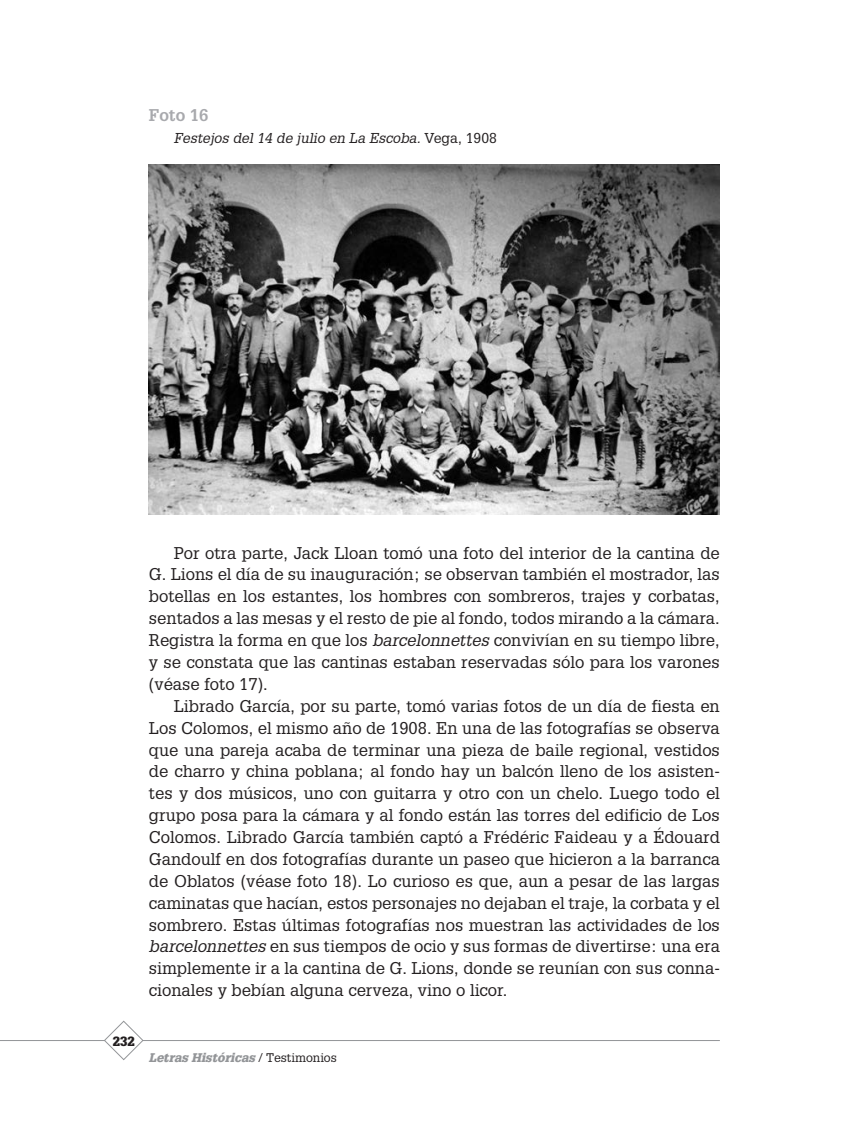
<style>
.page{position:relative;width:844px;height:1141px;background:#fff}
.page>*{position:absolute;margin:0;border:0;box-sizing:border-box;transform-origin:0 0}
.t1{font:16.62px/21.9px "Glypha";color:#231f20;text-align:justify}
.t2{font:700 16.62px "Glypha";color:#a8a9ad}
.t3{font:italic 14px "Glypha";color:#231f20}
.t4{font:900 13.12px "Glypha";color:#231f20}
.t5{font:italic 900 12.25px "Glypha";color:#939598}
.s1{font-style:normal}
.s2{font-style:italic}
.s3{font-weight:400;font-style:normal;color:#231f20}
</style>
<div class="page">
<hr style="left:0;top:1040px;width:719px;height:1px;background:#939598">
<svg style="left:104px;top:1020px;width:39px;height:41px"></svg>
<img style="left:149px;top:165px;width:570px;height:350px">
<p class="t2" style="left:149px;top:105px;width:61px">Foto 16</p>
<p class="t3" style="left:174px;top:129px;width:324px">Festejos del 14 de julio en La Escoba. <span class="s1">Vega, 1908</span></p>
<p class="t1" style="left:149px;top:541px;width:572px;text-indent:25px">Por otra parte, Jack Lloan tomó una foto del interior de la cantina de G. Lions el día de su inauguración; se observan también el mostrador, las botellas en los estantes, los hombres con sombreros, trajes y corbatas, sentados a las mesas y el resto de pie al fondo, todos mirando a la cámara.<br>Registra la forma en que los <span class="s2">barcelonnettes</span> convivían en su tiempo libre, y se constata que las cantinas estaban reservadas sólo para los varones (véase foto 17).</p>
<p class="t1" style="left:149px;top:694px;width:572px;text-indent:25px">Librado García, por su parte, tomó varias fotos de un día de fiesta en Los Colomos, el mismo año de 1908. En una de las fotografías se observa que una pareja acaba de terminar una pieza de baile regional, vestidos de charro y china poblana; al fondo hay un balcón lleno de los asisten&shy;tes y dos músicos, uno con guitarra y otro con un chelo. Luego todo el grupo posa para la cámara y al fondo están las torres del edificio de Los Colomos. Librado García también captó a Frédéric Faideau y a Édouard Gandoulf en dos fotografías durante un paseo que hicieron a la barranca de Oblatos (véase foto 18). Lo curioso es que, aun a pesar de las largas caminatas que hacían, estos personajes no dejaban el traje, la corbata y el sombrero. Estas últimas fotografías nos muestran las actividades de los <span class="s2">barcelonnettes</span> en sus tiempos de ocio y sus formas de divertirse: una era simplemente ir a la cantina de G. Lions, donde se reunían con sus conna&shy;cionales y bebían alguna cerveza, vino o licor.</p>
<p class="t4" style="left:113px;top:1033px;width:23px">232</p>
<p class="t5" style="left:149px;top:1050px;width:189px">Letras Históricas <span class="s3">/ Testimonios</span></p>
</div>
